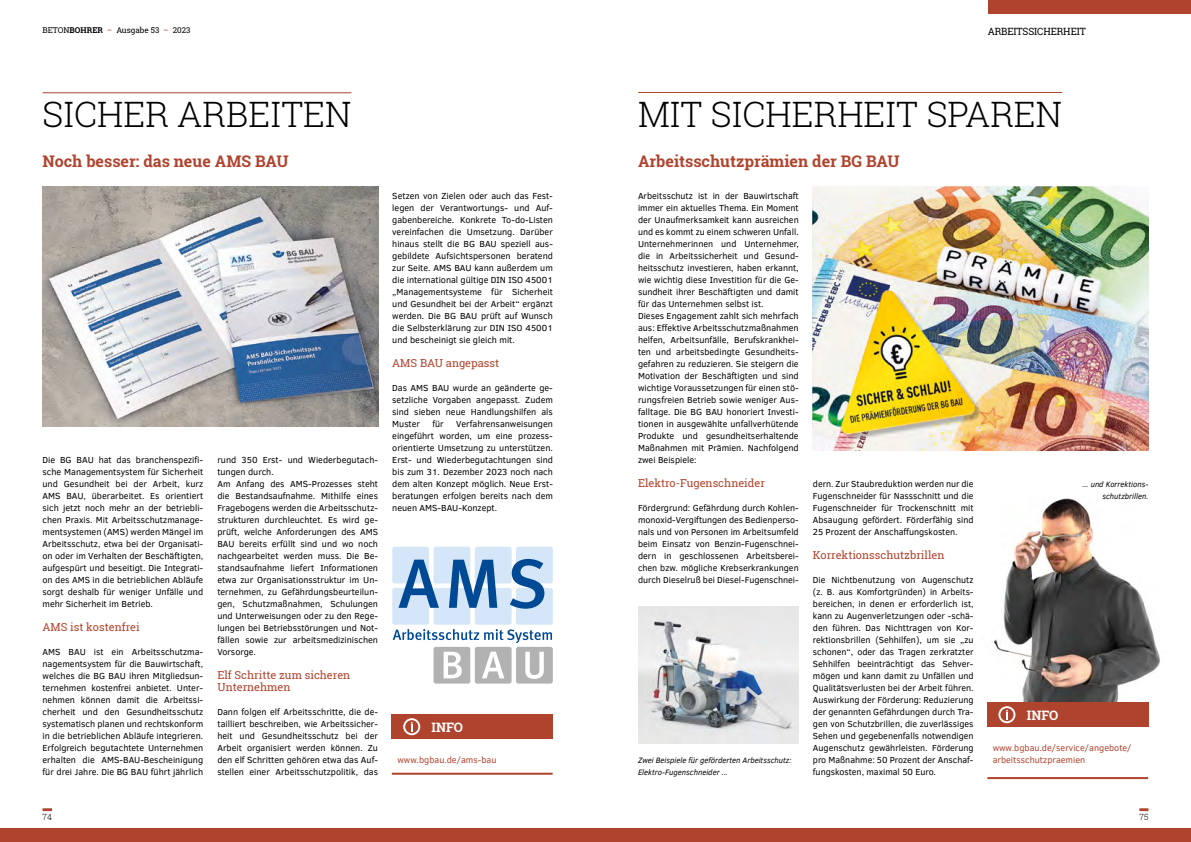
<style>
.page{position:relative;width:1191px;height:842px;background:#fff}
.page>*{position:absolute;margin:0;border:0;box-sizing:border-box;transform-origin:0 0}
.t1{font:300 35px "Roboto Slab";color:#000}
.t2{font:700 16px "Roboto Slab";color:#b0432d}
.t3{font:700 13px "Roboto Slab";color:#fff}
.t4{font:11px/12px "Roboto Slab";color:#b0432d}
.t5{font:10px "Roboto Slab";letter-spacing:-.01em;color:#000}
.t6{font:9px/12px "Clear Sans";color:#000;text-align:justify}
.t7{font:9px "Clear Sans";color:#b0432d}
.t8{font:300 8.5px "Roboto Slab";color:#000}
.t9{font:italic 8px/12px "Clear Sans";color:#000;text-align:right}
.t10{font:8px "Roboto Slab";color:#000}
.s1{font-weight:700}
.s2{color:#b0432d}
</style>
<div class="page">
<div style="left:0;top:828px;width:1191px;height:14px;background:#b0432d"></div>
<div style="left:987px;top:0;width:204px;height:14px;background:#b0432d"></div>
<svg style="left:43px;top:808px;width:9px;height:3px"></svg>
<svg style="left:1139px;top:808px;width:9px;height:3px"></svg>
<img style="left:987px;top:498px;width:173px;height:205px">
<div style="left:392px;top:547px;width:37px;height:36px;background:#d4e6f7;border-radius:2px"></div>
<div style="left:433px;top:547px;width:37px;height:36px;background:#d4e6f7;border-radius:2px"></div>
<div style="left:475px;top:547px;width:36px;height:36px;background:#d4e6f7;border-radius:2px"></div>
<div style="left:516px;top:547px;width:37px;height:36px;background:#d4e6f7;border-radius:2px"></div>
<div style="left:392px;top:588px;width:37px;height:37px;background:#d4e6f7;border-radius:2px"></div>
<div style="left:433px;top:588px;width:37px;height:37px;background:#d4e6f7;border-radius:2px"></div>
<div style="left:475px;top:588px;width:36px;height:37px;background:#d4e6f7;border-radius:2px"></div>
<div style="left:516px;top:588px;width:37px;height:37px;background:#d4e6f7;border-radius:2px"></div>
<div style="left:433px;top:647px;width:37px;height:37px;background:#b3b2b2;border-radius:2px"></div>
<div style="left:475px;top:647px;width:36px;height:37px;background:#b3b2b2;border-radius:2px"></div>
<div style="left:516px;top:647px;width:37px;height:37px;background:#b3b2b2;border-radius:2px"></div>
<svg style="left:398px;top:560px;width:41px;height:48px"></svg>
<svg style="left:449px;top:560px;width:48px;height:48px"></svg>
<svg style="left:510px;top:559px;width:34px;height:50px"></svg>
<svg style="left:393px;top:629px;width:159px;height:14px"></svg>
<svg style="left:443px;top:652px;width:19px;height:26px"></svg>
<svg style="left:482px;top:652px;width:22px;height:26px"></svg>
<svg style="left:525px;top:652px;width:19px;height:27px"></svg>
<img style="left:43px;top:186px;width:335px;height:241px">
<hr style="left:43px;top:92px;width:308px;height:1px;background:#b0432d">
<div style="left:392px;top:715px;width:161px;height:24px;background:#b0432d"></div>
<hr style="left:392px;top:773px;width:160px;height:2px;background:#b0432d">
<svg style="left:403px;top:718px;width:17px;height:17px"></svg>
<img style="left:813px;top:187px;width:335px;height:264px">
<hr style="left:638px;top:92px;width:424px;height:1px;background:#b0432d">
<div style="left:987px;top:703px;width:161px;height:24px;background:#b0432d"></div>
<hr style="left:987px;top:777px;width:161px;height:2px;background:#b0432d">
<svg style="left:998px;top:706px;width:17px;height:17px"></svg>
<img style="left:638px;top:607px;width:160px;height:137px">
<p class="t10" style="left:43px;top:25px;width:149px">BETON<span class="s1">BOHRER</span> <span class="s2">–</span> Ausgabe 53 <span class="s2">–</span> 2023</p>
<p class="t5" style="left:987px;top:25px;width:100px">ARBEITSSICHERHEIT</p>
<h1 class="t1" style="left:43px;top:91px;width:310px">SICHER ARBEITEN</h1>
<h2 class="t2" style="left:43px;top:151px;width:248px">Noch besser: das neue AMS BAU</h2>
<p class="t6" style="left:43px;top:453px;width:162px">Die BG BAU hat das branchenspezifi&shy;sche Managementsystem für Sicherheit und Gesundheit bei der Arbeit, kurz AMS BAU, überarbeitet. Es orientiert sich jetzt noch mehr an der betriebli&shy;chen Praxis. Mit Arbeitsschutzmanage&shy;mentsystemen (AMS) werden Mängel im Arbeitsschutz, etwa bei der Organisati&shy;on oder im Verhalten der Beschäftigten, aufgespürt und beseitigt. Die Integrati&shy;on des AMS in die betrieblichen Abläufe sorgt deshalb für weniger Unfälle und mehr Sicherheit im Betrieb.</p>
<p class="t4" style="left:43px;top:621px;width:99px">AMS ist kostenfrei</p>
<p class="t6" style="left:43px;top:645px;width:162px">AMS BAU ist ein Arbeitsschutzma&shy;nagementsystem für die Bauwirtschaft, welches die BG BAU ihren Mitgliedsun&shy;ternehmen kostenfrei anbietet. Unter&shy;nehmen können damit die Arbeitssi&shy;cherheit und den Gesundheitsschutz systematisch planen und rechtskonform in die betrieblichen Abläufe integrieren.<br>Erfolgreich begutachtete Unternehmen erhalten die AMS-BAU-Bescheinigung für drei Jahre. Die BG BAU führt jährlich</p>
<p class="t6" style="left:217px;top:453px;width:162px;text-align:left">rund 350 Erst- und Wiederbegutach&shy;tungen durch.<br>Am Anfang des AMS-Prozesses steht die Bestandsaufnahme. Mithilfe eines Fragebogens werden die Arbeitsschutz&shy;strukturen durchleuchtet. Es wird ge&shy;prüft, welche Anforderungen des AMS BAU bereits erfüllt sind und wo noch nachgearbeitet werden muss. Die Be&shy;standsaufnahme liefert Informationen etwa zur Organisationsstruktur im Un&shy;ternehmen, zu Gefährdungsbeurteilun&shy;gen, Schutzmaßnahmen, Schulungen und Unterweisungen oder zu den Rege&shy;lungen bei Betriebsstörungen und Not&shy;fällen sowie zur arbeitsmedizinischen Vorsorge.</p>
<p class="t4" style="left:217px;top:669px;width:134px">Elf Schritte zum sicheren<br>Unternehmen</p>
<p class="t6" style="left:217px;top:705px;width:162px">Dann folgen elf Arbeitsschritte, die de&shy;tailliert beschreiben, wie Arbeitssicher&shy;heit und Gesundheitsschutz bei der Arbeit organisiert werden können. Zu den elf Schritten gehören etwa das Auf&shy;stellen einer Arbeitsschutzpolitik, das</p>
<p class="t6" style="left:392px;top:189px;width:162px">Setzen von Zielen oder auch das Fest&shy;legen der Verantwortungs- und Auf&shy;gabenbereiche. Konkrete To-do-Listen vereinfachen die Umsetzung. Darüber hinaus stellt die BG BAU speziell aus&shy;gebildete Aufsichtspersonen beratend zur Seite. AMS BAU kann außerdem um die international gültige DIN ISO 45001 „Managementsysteme für Sicherheit und Gesundheit bei der Arbeit“ ergänzt werden. Die BG BAU prüft auf Wunsch die Selbsterklärung zur DIN ISO 45001 und bescheinigt sie gleich mit.</p>
<p class="t4" style="left:392px;top:357px;width:108px">AMS BAU angepasst</p>
<p class="t6" style="left:392px;top:381px;width:162px">Das AMS BAU wurde an geänderte ge&shy;setzliche Vorgaben angepasst. Zudem sind sieben neue Handlungshilfen als Muster</p>
<p class="t6" style="left:392px;top:417px;width:162px;text-indent:64px">Verfahrensanweisungen eingeführt worden, um eine prozess&shy;orientierte Umsetzung zu unterstützen.<br>Erst- und Wiederbegutachtungen sind bis zum 31. Dezember 2023 noch nach dem alten Konzept möglich. Neue Erst&shy;beratungen erfolgen bereits nach dem neuen AMS-BAU-Konzept.</p>
<p class="t6" style="left:432px;top:417px;width:13px">für</p>
<h3 class="t3" style="left:431px;top:718px;width:33px">INFO</h3>
<p class="t7" style="left:397px;top:754px;width:101px">www.bgbau.de/ams-bau</p>
<h1 class="t1" style="left:638px;top:90px;width:425px">MIT SICHERHEIT SPAREN</h1>
<h2 class="t2" style="left:638px;top:150px;width:263px">Arbeitsschutzprämien der BG BAU</h2>
<p class="t6" style="left:638px;top:189px;width:162px;text-align:left">Arbeitsschutz ist in der Bauwirtschaft immer ein aktuelles Thema. Ein Moment der Unaufmerksamkeit kann ausreichen und es kommt zu einem schweren Unfall.<br>Unternehmerinnen und Unternehmer, die in Arbeitssicherheit und Gesund&shy;heitsschutz investieren, haben erkannt, wie wichtig diese Investition für die Ge&shy;sundheit ihrer Beschäftigten und damit für das Unternehmen selbst ist.<br>Dieses Engagement zahlt sich mehrfach aus: Effektive Arbeitsschutzmaßnahmen helfen, Arbeitsunfälle, Berufskrankhei&shy;ten und arbeitsbedingte Gesundheits&shy;gefahren zu reduzieren. Sie steigern die Motivation der Beschäftigten und sind wichtige Voraussetzungen für einen stö&shy;rungsfreien Betrieb sowie weniger Aus&shy;falltage. Die BG BAU honoriert Investi&shy;tionen in ausgewählte unfallverhütende Produkte und gesundheitserhaltende Maßnahmen mit Prämien. Nachfolgend zwei Beispiele:</p>
<p class="t4" style="left:638px;top:477px;width:128px">Elektro-Fugenschneider</p>
<p class="t6" style="left:638px;top:501px;width:162px">Fördergrund: Gefährdung durch Kohlen&shy;monoxid-Vergiftungen des Bedienperso&shy;nals und von Personen im Arbeitsumfeld beim Einsatz von Benzin-Fugenschnei&shy;dern in geschlossenen Arbeitsberei&shy;chen bzw. mögliche Krebserkrankungen durch Dieselruß bei Diesel-Fugenschnei-</p>
<p class="t6" style="left:813px;top:477px;width:162px">dern. Zur Staubreduktion werden nur die Fugenschneider für Nassschnitt und die Fugenschneider für Trockenschnitt mit Absaugung gefördert. Förderfähig sind 25 Prozent der Anschaffungskosten.</p>
<p class="t4" style="left:813px;top:549px;width:133px">Korrektionsschutzbrillen</p>
<p class="t6" style="left:813px;top:573px;width:162px">Die Nichtbenutzung von Augenschutz (z. B. aus Komfortgründen) in Arbeits&shy;bereichen, in denen er erforderlich ist, kann zu Augenverletzungen oder -schä&shy;den führen. Das Nichttragen von Kor&shy;rektionsbrillen (Sehhilfen), um sie „zu schonen“, oder das Tragen zerkratzter Sehhilfen beeinträchtigt das Sehver&shy;mögen und kann damit zu Unfällen und Qualitätsverlusten bei der Arbeit führen.<br>Auswirkung der Förderung: Reduzierung der genannten Gefährdungen durch Tra&shy;gen von Schutzbrillen, die zuverlässiges Sehen und gegebenenfalls notwendigen Augenschutz gewährleisten. Förderung pro Maßnahme: 50 Prozent der Anschaf&shy;fungskosten, maximal 50 Euro.</p>
<p class="t9" style="left:1082px;top:478px;width:68px">... und Korrektions&shy;schutzbrillen.</p>
<h3 class="t3" style="left:1026px;top:706px;width:33px">INFO</h3>
<p class="t7" style="left:992px;top:742px;width:140px">www.bgbau.de/service/angebote/</p>
<p class="t9" style="left:638px;top:754px;width:155px">Zwei Beispiele für geförderten Arbeitsschutz:</p>
<p class="t7" style="left:992px;top:754px;width:94px">arbeitsschutzpraemien</p>
<p class="t9" style="left:638px;top:766px;width:91px">Elektro-Fugenschneider ...</p>
<p class="t8" style="left:43px;top:811px;width:11px">74</p>
<p class="t8" style="left:1139px;top:811px;width:11px">75</p>
</div>
